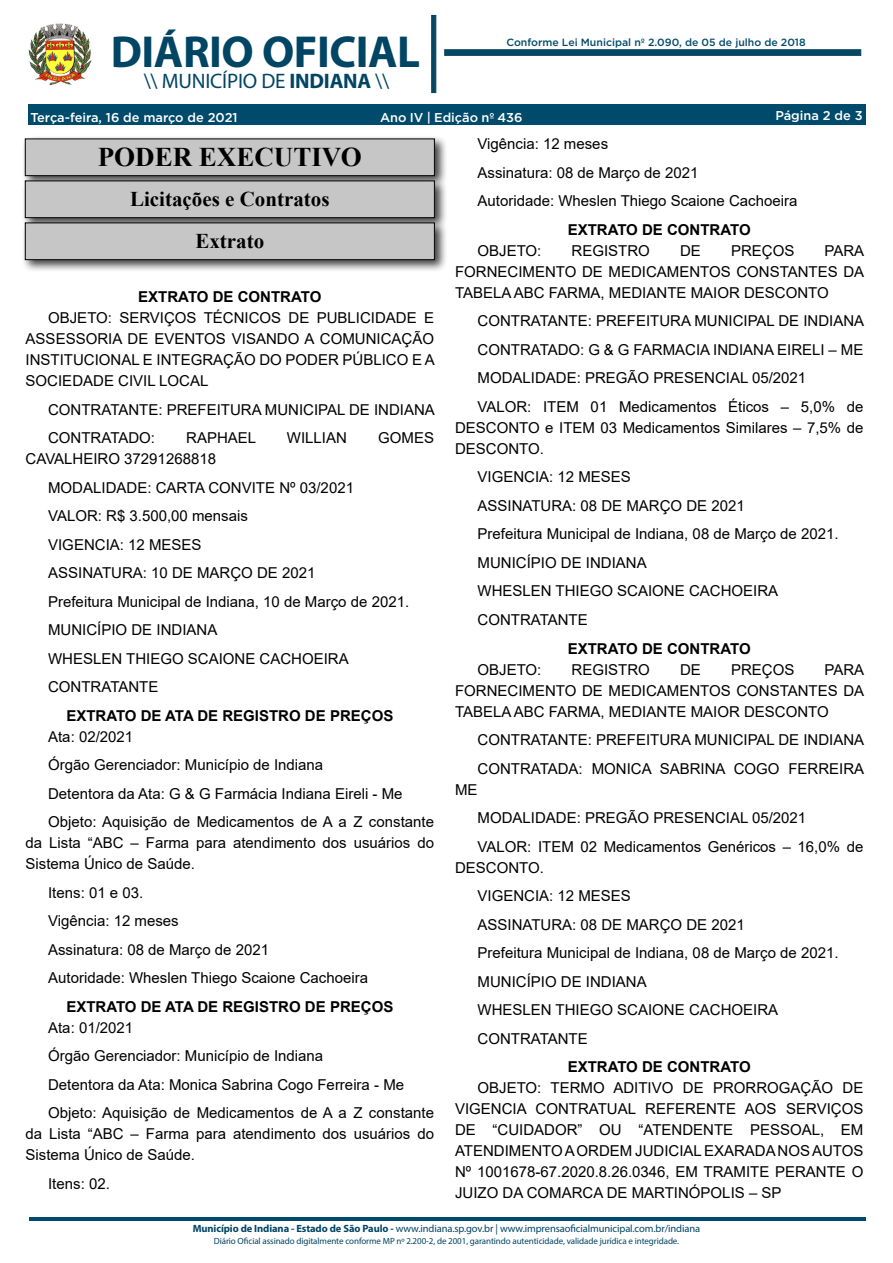
<style>
.page{position:relative;width:893px;height:1263px;background:#fff}
.page>*{position:absolute;margin:0;border:0;box-sizing:border-box;transform-origin:0 0}
.t1{font:700 45px "Myriad Pro";letter-spacing:-.01em;color:#004563}
.t2{font:700 27px "Times New Roman";color:#000}
.t3{font:700 21px "Times New Roman";color:#000}
.t4{font:21px "Myriad Pro";letter-spacing:-.01em;color:#004563}
._2_-_Corpo{font:15px/21px "Arial";color:#000;text-align:justify}
._1_-_Cabeçalho{font:700 15px "Arial";color:#000}
.t5{font:500 12.75px "Gotham";color:#fff}
.t6{font:10.5px "Myriad Pro";letter-spacing:-.01em;color:#004563}
.t7{font:500 10.5px "Gotham";color:#004b6c}
.t8{font:9px "Myriad Pro";letter-spacing:-.01em;color:#004563}
.s1{font-weight:700}
</style>
<div class="page">
<div style="left:28px;top:104px;width:837px;height:21px;background:#004b6c"></div>
<img style="left:28px;top:23px;width:64px;height:63px">
<svg style="left:431px;top:15px;width:5px;height:78px"></svg>
<svg style="left:444px;top:50px;width:417px;height:6px;background:#094965"></svg>
<hr style="left:29px;top:1218px;width:836px;height:3px;background:#004b6c">
<div style="left:21px;top:135px;width:426px;height:54px;background:#000;opacity:.75"></div>
<div style="left:25px;top:139px;width:409px;height:37px;background:#c6c6c6"></div>
<div style="left:25px;top:139px;width:410px;height:37px;border:1px solid #000"></div>
<div style="left:21px;top:177px;width:426px;height:54px;background:#000;opacity:.75"></div>
<div style="left:25px;top:181px;width:409px;height:37px;background:#c6c6c6"></div>
<div style="left:25px;top:181px;width:410px;height:37px;border:1px solid #000"></div>
<div style="left:21px;top:219px;width:426px;height:54px;background:#000;opacity:.75"></div>
<div style="left:25px;top:223px;width:409px;height:37px;background:#c6c6c6"></div>
<div style="left:25px;top:223px;width:410px;height:37px;border:1px solid #000"></div>
<h1 class="t1" style="left:111px;top:23px;width:311px">DIÁRIO OFICIAL</h1>
<h3 class="t4" style="left:144px;top:68px;width:247px">\\ MUNICÍPIO DE <span class="s1">INDIANA</span> \\</h3>
<p class="t7" style="left:506px;top:35px;width:301px">Conforme Lei Municipal nº 2.090, de 05 de julho de 2018</p>
<p class="t5" style="left:30px;top:109px;width:209px">Terça-feira, 16 de março de 2021</p>
<p class="t5" style="left:380px;top:109px;width:144px">Ano IV | Edição nº 436</p>
<p class="t5" style="left:775px;top:107px;width:89px">Página 2 de 3</p>
<p class="t2" style="left:98px;top:138px;width:266px">PODER EXECUTIVO</p>
<p class="t3" style="left:130px;top:184px;width:201px">Licitações e Contratos</p>
<p class="t3" style="left:195px;top:226px;width:70px">Extrato</p>
<p class="_2_-_Corpo" style="left:477px;top:134px;width:132px">Vigência: 12 meses</p>
<p class="_2_-_Corpo" style="left:477px;top:162px;width:222px">Assinatura: 08 de Março de 2021</p>
<p class="_2_-_Corpo" style="left:477px;top:191px;width:321px">Autoridade: Wheslen Thiego Scaione Cachoeira</p>
<p class="_1_-_Cabeçalho" style="left:568px;top:219px;width:185px">EXTRATO DE CONTRATO</p>
<p class="_2_-_Corpo" style="left:477px;top:240px;width:65px">OBJETO:</p>
<p class="_2_-_Corpo" style="left:572px;top:240px;width:80px">REGISTRO</p>
<p class="_2_-_Corpo" style="left:680px;top:240px;width:22px">DE</p>
<p class="_2_-_Corpo" style="left:731px;top:240px;width:65px">PREÇOS</p>
<p class="_2_-_Corpo" style="left:455px;top:240px;width:411px;text-indent:369px">PARA FORNECIMENTO DE MEDICAMENTOS CONSTANTES DA TABELA ABC FARMA, MEDIANTE MAIOR DESCONTO</p>
<p class="_2_-_Corpo" style="left:477px;top:311px;width:388px">CONTRATANTE: PREFEITURA MUNICIPAL DE INDIANA</p>
<p class="_2_-_Corpo" style="left:477px;top:339px;width:387px">CONTRATADO: G &amp; G FARMACIA INDIANA EIRELI – ME</p>
<p class="_2_-_Corpo" style="left:477px;top:368px;width:330px">MODALIDADE: PREGÃO PRESENCIAL 05/2021</p>
<p class="_2_-_Corpo" style="left:455px;top:396px;width:410px;text-indent:22px">VALOR: ITEM 01 Medicamentos Éticos – 5,0% de DESCONTO e ITEM 03 Medicamentos Similares – 7,5% de DESCONTO.</p>
<p class="_2_-_Corpo" style="left:477px;top:467px;width:155px">VIGENCIA: 12 MESES</p>
<p class="_2_-_Corpo" style="left:477px;top:495px;width:269px">ASSINATURA: 08 DE MARÇO DE 2021</p>
<p class="_2_-_Corpo" style="left:477px;top:524px;width:363px">Prefeitura Municipal de Indiana, 08 de Março de 2021.</p>
<p class="_2_-_Corpo" style="left:477px;top:552px;width:171px">MUNICÍPIO DE INDIANA</p>
<p class="_2_-_Corpo" style="left:477px;top:581px;width:302px">WHESLEN THIEGO SCAIONE CACHOEIRA</p>
<p class="_2_-_Corpo" style="left:477px;top:609px;width:112px">CONTRATANTE</p>
<p class="_1_-_Cabeçalho" style="left:568px;top:638px;width:185px">EXTRATO DE CONTRATO</p>
<p class="_2_-_Corpo" style="left:477px;top:659px;width:65px">OBJETO:</p>
<p class="_2_-_Corpo" style="left:572px;top:659px;width:80px">REGISTRO</p>
<p class="_2_-_Corpo" style="left:680px;top:659px;width:22px">DE</p>
<p class="_2_-_Corpo" style="left:731px;top:659px;width:65px">PREÇOS</p>
<p class="_1_-_Cabeçalho" style="left:138px;top:286px;width:185px">EXTRATO DE CONTRATO</p>
<p class="_2_-_Corpo" style="left:26px;top:307px;width:411px;text-indent:23px">OBJETO: SERVIÇOS TÉCNICOS DE PUBLICIDADE E ASSESSORIA DE EVENTOS VISANDO A COMUNICAÇÃO INSTITUCIONAL E INTEGRAÇÃO DO PODER PÚBLICO E A SOCIEDADE CIVIL LOCAL</p>
<p class="_2_-_Corpo" style="left:48px;top:399px;width:388px">CONTRATANTE: PREFEITURA MUNICIPAL DE INDIANA</p>
<p class="_2_-_Corpo" style="left:48px;top:427px;width:108px">CONTRATADO:</p>
<p class="_2_-_Corpo" style="left:186px;top:427px;width:72px">RAPHAEL</p>
<p class="_2_-_Corpo" style="left:287px;top:427px;width:62px">WILLIAN</p>
<p class="_2_-_Corpo" style="left:378px;top:427px;width:57px">GOMES</p>
<p class="_2_-_Corpo" style="left:26px;top:448px;width:192px">CAVALHEIRO 37291268818</p>
<p class="_2_-_Corpo" style="left:48px;top:477px;width:307px">MODALIDADE: CARTA CONVITE Nº 03/2021</p>
<p class="_2_-_Corpo" style="left:48px;top:505px;width:201px">VALOR: R$ 3.500,00 mensais</p>
<p class="_2_-_Corpo" style="left:48px;top:534px;width:155px">VIGENCIA: 12 MESES</p>
<p class="_2_-_Corpo" style="left:48px;top:562px;width:269px">ASSINATURA: 10 DE MARÇO DE 2021</p>
<p class="_2_-_Corpo" style="left:48px;top:591px;width:363px">Prefeitura Municipal de Indiana, 10 de Março de 2021.</p>
<p class="_2_-_Corpo" style="left:48px;top:619px;width:171px">MUNICÍPIO DE INDIANA</p>
<p class="_2_-_Corpo" style="left:48px;top:648px;width:302px">WHESLEN THIEGO SCAIONE CACHOEIRA</p>
<p class="_2_-_Corpo" style="left:48px;top:676px;width:112px">CONTRATANTE</p>
<p class="_1_-_Cabeçalho" style="left:66px;top:705px;width:328px">EXTRATO DE ATA DE REGISTRO DE PREÇOS</p>
<p class="_2_-_Corpo" style="left:48px;top:726px;width:87px">Ata: 02/2021</p>
<p class="_2_-_Corpo" style="left:48px;top:754px;width:277px">Órgão Gerenciador: Município de Indiana</p>
<p class="_2_-_Corpo" style="left:48px;top:783px;width:356px">Detentora da Ata: G &amp; G Farmácia Indiana Eireli - Me</p>
<p class="_2_-_Corpo" style="left:26px;top:811px;width:410px;text-indent:23px">Objeto: Aquisição de Medicamentos de A a Z constante da Lista “ABC – Farma para atendimento dos usuários do Sistema Único de Saúde.</p>
<p class="_2_-_Corpo" style="left:48px;top:882px;width:97px">Itens: 01 e 03.</p>
<p class="_2_-_Corpo" style="left:48px;top:910px;width:132px">Vigência: 12 meses</p>
<p class="_2_-_Corpo" style="left:48px;top:939px;width:222px">Assinatura: 08 de Março de 2021</p>
<p class="_2_-_Corpo" style="left:48px;top:967px;width:321px">Autoridade: Wheslen Thiego Scaione Cachoeira</p>
<p class="_1_-_Cabeçalho" style="left:66px;top:996px;width:328px">EXTRATO DE ATA DE REGISTRO DE PREÇOS</p>
<p class="_2_-_Corpo" style="left:48px;top:1017px;width:87px">Ata: 01/2021</p>
<p class="_2_-_Corpo" style="left:48px;top:1045px;width:277px">Órgão Gerenciador: Município de Indiana</p>
<p class="_2_-_Corpo" style="left:48px;top:1074px;width:357px">Detentora da Ata: Monica Sabrina Cogo Ferreira - Me</p>
<p class="_2_-_Corpo" style="left:26px;top:1102px;width:410px;text-indent:23px">Objeto: Aquisição de Medicamentos de A a Z constante da Lista “ABC – Farma para atendimento dos usuários do Sistema Único de Saúde.</p>
<p class="_2_-_Corpo" style="left:48px;top:1173px;width:63px">Itens: 02.</p>
<p class="_2_-_Corpo" style="left:455px;top:659px;width:411px;text-indent:369px">PARA FORNECIMENTO DE MEDICAMENTOS CONSTANTES DA TABELA ABC FARMA, MEDIANTE MAIOR DESCONTO</p>
<p class="_2_-_Corpo" style="left:477px;top:729px;width:388px">CONTRATANTE: PREFEITURA MUNICIPAL DE INDIANA</p>
<p class="_2_-_Corpo" style="left:477px;top:758px;width:388px">CONTRATADA: MONICA SABRINA COGO FERREIRA</p>
<p class="_2_-_Corpo" style="left:455px;top:779px;width:24px">ME</p>
<p class="_2_-_Corpo" style="left:477px;top:807px;width:330px">MODALIDADE: PREGÃO PRESENCIAL 05/2021</p>
<p class="_2_-_Corpo" style="left:455px;top:836px;width:410px;text-indent:22px">VALOR: ITEM 02 Medicamentos Genéricos – 16,0% de<br>DESCONTO.</p>
<p class="_2_-_Corpo" style="left:477px;top:885px;width:155px">VIGENCIA: 12 MESES</p>
<p class="_2_-_Corpo" style="left:477px;top:914px;width:269px">ASSINATURA: 08 DE MARÇO DE 2021</p>
<p class="_2_-_Corpo" style="left:477px;top:942px;width:363px">Prefeitura Municipal de Indiana, 08 de Março de 2021.</p>
<p class="_2_-_Corpo" style="left:477px;top:971px;width:171px">MUNICÍPIO DE INDIANA</p>
<p class="_2_-_Corpo" style="left:477px;top:999px;width:302px">WHESLEN THIEGO SCAIONE CACHOEIRA</p>
<p class="_2_-_Corpo" style="left:477px;top:1028px;width:112px">CONTRATANTE</p>
<p class="_1_-_Cabeçalho" style="left:568px;top:1056px;width:185px">EXTRATO DE CONTRATO</p>
<p class="_2_-_Corpo" style="left:455px;top:1077px;width:410px;text-indent:22px">OBJETO: TERMO ADITIVO DE PRORROGAÇÃO DE VIGENCIA CONTRATUAL REFERENTE AOS SERVIÇOS DE “CUIDADOR” OU “ATENDENTE PESSOAL, EM ATENDIMENTO A ORDEM JUDICIAL EXARADA NOS AUTOS Nº 1001678-67.2020.8.26.0346, EM TRAMITE PERANTE O JUIZO DA COMARCA DE MARTINÓPOLIS – SP</p>
<p class="t6" style="left:193px;top:1222px;width:509px"><span class="s1">Município de Indiana - Estado de São Paulo -</span> www.indiana.sp.gov.br | www.imprensaoficialmunicipal.com.br/indiana</p>
<p class="t8" style="left:214px;top:1236px;width:467px">Diário Oficial assinado digitalmente conforme MP nº 2.200-2, de 2001, garantindo autenticidade, validade jurídica e integridade.</p>
</div>
